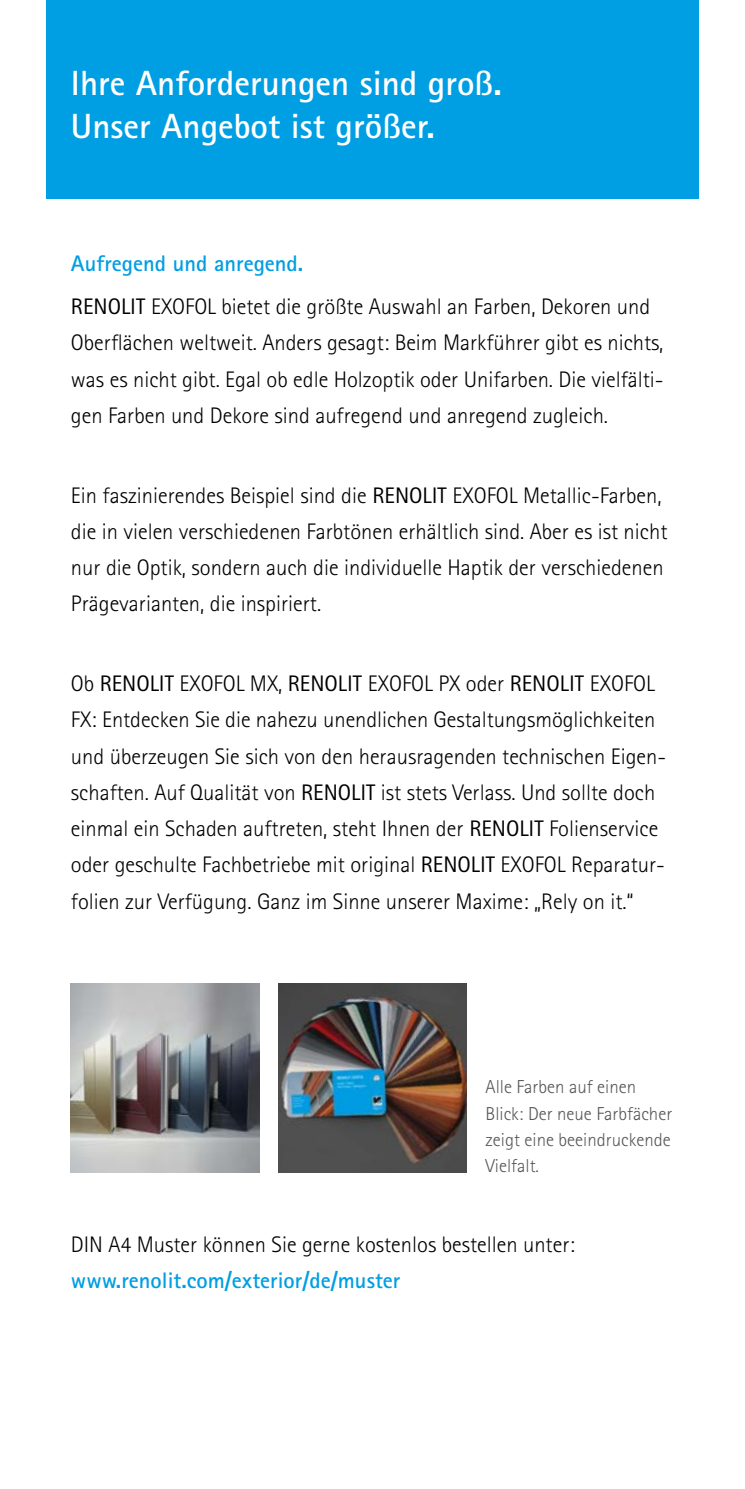
<style>
.page{position:relative;width:745px;height:1489px;background:#fff}
.page>*{position:absolute;margin:0;border:0;box-sizing:border-box;transform-origin:0 0}
.t1{font:700 35px/42.5px "Rotis Sans Serif Pro";color:#fff}
.t2{font:300 22.5px/36.2px "Rotis Sans Serif Pro";color:#000}
.t3{font:700 22.5px "Rotis Sans Serif Pro";color:#009ee3}
.t4{font:300 18.75px/26.2px "Rotis Sans Serif Pro";color:#565656}
.s1{font-weight:700;color:#009ee3}
.s2{font-weight:400}
</style>
<div class="page">
<div style="left:46px;top:0;width:652px;height:198px;background:#009ee3"></div>
<img style="left:71px;top:983px;width:188px;height:188px">
<img style="left:278px;top:983px;width:188px;height:188px">
<h1 class="t1" style="left:71px;top:62px;width:432px">Ihre Anforderungen sind groß.<br>Unser Angebot ist größer.</h1>
<p class="t2" style="left:71px;top:242px;width:580px;line-height:43.2px"><span class="s1">Aufregend und anregend.<br></span><span class="s2">RENOLIT</span> EXOFOL bietet die größte Auswahl an Farben, Dekoren und</p>
<p class="t2" style="left:71px;top:325px;width:593px;text-align:justify">Oberflächen weltweit. Anders gesagt: Beim Markführer gibt es nichts, was es nicht gibt. Egal ob edle Holzoptik oder Unifarben. Die vielfälti&shy;gen Farben und Dekore sind aufregend und anregend zugleich.</p>
<p class="t2" style="left:71px;top:477px;width:597px">Ein faszinierendes Beispiel sind die <span class="s2">RENOLIT</span> EXOFOL Metallic-Farben, die in vielen verschiedenen Farbtönen erhältlich sind. Aber es ist nicht nur die Optik, sondern auch die individuelle Haptik der verschiedenen Prägevarianten, die inspiriert.</p>
<p class="t2" style="left:71px;top:665px;width:596px">Ob <span class="s2">RENOLIT</span> EXOFOL MX, <span class="s2">RENOLIT</span> EXOFOL PX oder <span class="s2">RENOLIT</span> EXOFOL FX: Entdecken Sie die nahezu unendlichen Gestaltungsmöglichkeiten und überzeugen Sie sich von den herausragenden technischen Eigen&shy;schaften. Auf Qualität von <span class="s2">RENOLIT</span> ist stets Verlass. Und sollte doch einmal ein Schaden auftreten, steht Ihnen der <span class="s2">RENOLIT</span> Folienservice oder geschulte Fachbetriebe mit original <span class="s2">RENOLIT</span> EXOFOL Reparatur&shy;folien zur Verfügung. Ganz im Sinne unserer Maxime: „Rely on it.“</p>
<p class="t4" style="left:485px;top:1074px;width:188px">Alle Farben auf einen<br>Blick: Der neue Farbfächer zeigt eine beeindruckende<br>Vielfalt.</p>
<p class="t2" style="left:71px;top:1226px;width:505px">DIN A4 Muster können Sie gerne kostenlos bestellen unter:</p>
<p class="t3" style="left:71px;top:1266px;width:331px">www.renolit.com/exterior/de/muster</p>
</div>
